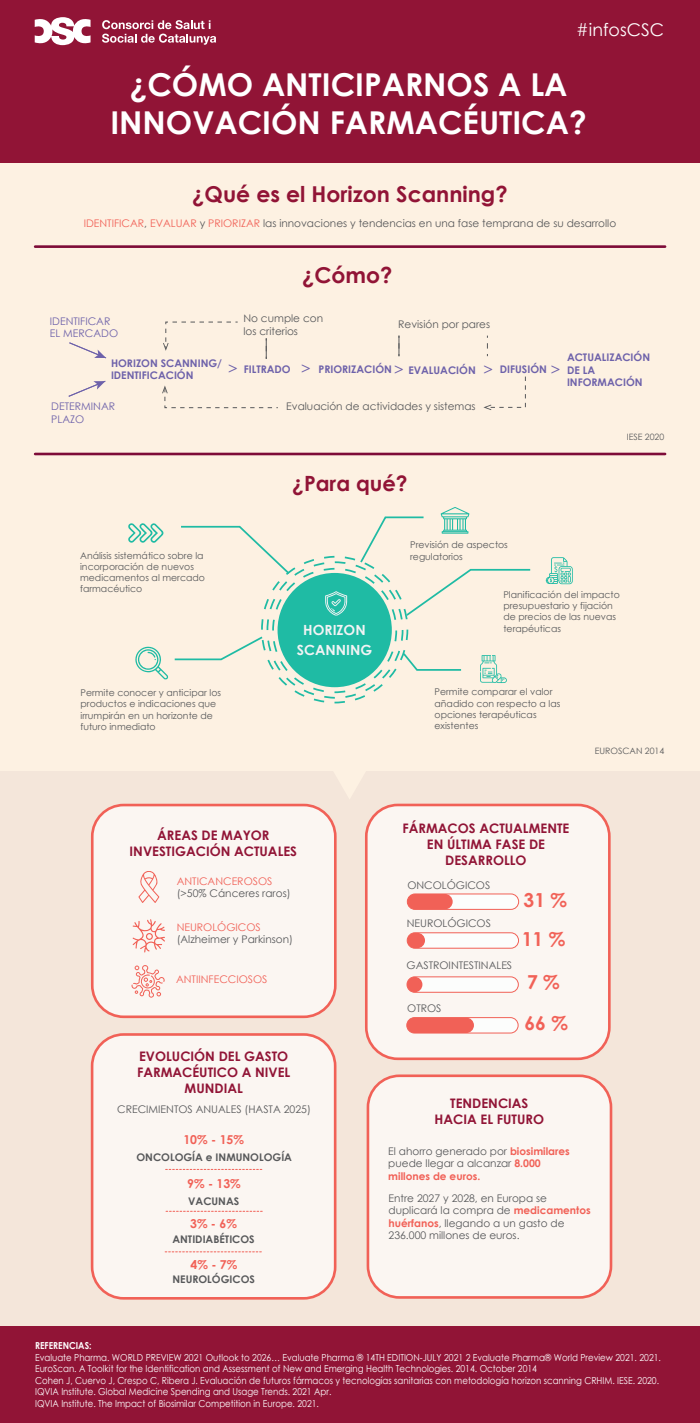
<style>
.page{position:relative;width:700px;height:1423px;background:#fff}
.page>*{position:absolute;margin:0;border:0;box-sizing:border-box;transform-origin:0 0}
.t1{font:700 31.5px/37.8px "Century Gothic";color:#fff;text-align:center}
.t2{font:700 21.88px "Century Gothic";color:#911436}
.t3{font:700 21px "Century Gothic";color:#911436}
.t4{font:700 19.25px/38.8px "Century Gothic";color:#f16157}
.t5{font:17.5px "Century Gothic";color:#fff}
.t6{font:700 14px/20.2px "Century Gothic";color:#f2f3f4;text-align:center}
.t7{font:700 13.12px/15.8px "Century Gothic";color:#911436;text-align:center}
.t8{font:700 12.25px "Century Gothic";color:#f16157}
.t9{font:10.5px/12.6px "Century Gothic";color:#57585a}
.t10{font:700 10.5px/12.6px "Century Gothic";color:#6d61aa}
.t11{font:700 10.5px "Century Gothic";color:#57585a}
.t12{font:10.5px "Century Gothic";color:#f16157}
.t13{font:10.5px/12.6px "Century Gothic";color:#6d61aa}
.t14{font:9.62px/11.5px "Century Gothic";color:#fff;scale:.9 1}
.t15{font:700 9.62px "Century Gothic";color:#fff;scale:.9 1}
.t16{font:9.36px/11.2px "Century Gothic";color:#57585a}
.t17{font:8.75px "Century Gothic";color:#57585a}
.s1{color:#f16157}
.s2{font-weight:400;font-size:15.75px}
.s3{font-weight:700;color:#f16157}
</style>
<div class="page">
<div style="left:0;top:768px;width:700px;height:655px;background:#f4e6da"></div>
<div style="left:92px;top:805px;width:243px;height:212px;background:#fbf6f2;border-radius:32px"></div>
<div style="left:366px;top:805px;width:243px;height:254px;background:#fbf6f2;border-radius:31px"></div>
<div style="left:0;top:0;width:700px;height:163px;background:#911436"></div>
<div style="left:0;top:163px;width:700px;height:607px;background:#fdf1e2"></div>
<svg style="left:35px;top:17px;width:56px;height:28px"></svg>
<svg style="left:102px;top:20px;width:114px;height:25px"></svg>
<div style="left:0;top:1327px;width:700px;height:96px;background:#911436"></div>
<svg style="left:316px;top:770px;width:68px;height:28px"></svg>
<svg style="left:546px;top:557px;width:27px;height:27px"></svg>
<svg style="left:128px;top:507px;width:403px;height:196px"></svg>
<svg style="left:69px;top:342px;width:37px;height:16px"></svg>
<svg style="left:68px;top:381px;width:37px;height:16px"></svg>
<svg style="left:163px;top:321px;width:75px;height:30px"></svg>
<svg style="left:266px;top:346px;width:1px;height:13px"></svg>
<svg style="left:399px;top:336px;width:1px;height:20px"></svg>
<svg style="left:483px;top:376px;width:43px;height:34px"></svg>
<svg style="left:162px;top:385px;width:116px;height:24px"></svg>
<svg style="left:138px;top:871px;width:21px;height:32px"></svg>
<svg style="left:133px;top:919px;width:32px;height:34px"></svg>
<svg style="left:131px;top:965px;width:34px;height:33px"></svg>
<div style="left:92px;top:1034px;width:243px;height:264px;background:#fbf6f2;border-radius:32px"></div>
<div style="left:368px;top:1076px;width:243px;height:221px;background:#fbf6f2;border-radius:32px"></div>
<div style="left:407px;top:894px;width:112px;height:15px;background:#fcfdfc;border-radius:8px"></div>
<div style="left:407px;top:893px;width:112px;height:17px;border:1px solid #f16157;border-radius:8px"></div>
<div style="left:407px;top:894px;width:46px;height:15px;background:#f16157;border-radius:8px"></div>
<div style="left:407px;top:933px;width:112px;height:15px;background:#fcfdfc;border-radius:8px"></div>
<div style="left:407px;top:932px;width:112px;height:17px;border:1px solid #f16157;border-radius:8px"></div>
<div style="left:407px;top:933px;width:18px;height:15px;background:#f16157;border-radius:8px"></div>
<div style="left:407px;top:977px;width:111px;height:15px;background:#fcfdfc;border-radius:8px"></div>
<div style="left:407px;top:976px;width:112px;height:17px;border:1px solid #f16157;border-radius:8px"></div>
<div style="left:407px;top:977px;width:15px;height:15px;background:#f16157;border-radius:8px"></div>
<div style="left:407px;top:1018px;width:111px;height:15px;background:#fcfdfc;border-radius:8px"></div>
<div style="left:406px;top:1017px;width:113px;height:16px;border:1px solid #f16157;border-radius:8px"></div>
<div style="left:407px;top:1018px;width:67px;height:15px;background:#f16157;border-radius:8px"></div>
<svg style="left:166px;top:1169px;width:96px;height:1px"></svg>
<svg style="left:166px;top:1211px;width:97px;height:1px"></svg>
<svg style="left:165px;top:1251px;width:97px;height:1px"></svg>
<hr style="left:35px;top:453px;width:630px;height:2px;background:#7e0c38">
<hr style="left:35px;top:245px;width:630px;height:3px;background:#7e0c38">
<div style="left:365px;top:804px;width:246px;height:256px;border:3px solid #f16157;border-radius:31px"></div>
<div style="left:91px;top:804px;width:246px;height:214px;border:3px solid #f16157;border-radius:32px"></div>
<div style="left:91px;top:1033px;width:245px;height:267px;border:3px solid #f16157;border-radius:32px"></div>
<div style="left:367px;top:1074px;width:245px;height:225px;border:3px solid #f16157;border-radius:32px"></div>
<h3 class="t5" style="left:576px;top:17px;width:89px">#infosCSC</h3>
<h1 class="t1" style="left:110px;top:64px;width:478px">¿CÓMO ANTICIPARNOS A LA<br>INNOVACIÓN FARMACÉUTICA?</h1>
<h2 class="t2" style="left:192px;top:178px;width:317px">¿Qué es el Horizon Scanning?</h2>
<p class="t9" style="left:84px;top:217px;width:534px"><span class="s1">IDENTIFICAR</span>, <span class="s1">EVALUAR</span> y <span class="s1">PRIORIZAR</span> las innovaciones y tendencias en una fase temprana de su desarrollo</p>
<h2 class="t2" style="left:302px;top:258px;width:92px">¿Cómo?</h2>
<p class="t9" style="left:243px;top:312px;width:81px">No cumple con los criterios</p>
<p class="t9" style="left:398px;top:318px;width:93px">Revisión por pares</p>
<p class="t10" style="left:228px;top:363px;width:334px"><span class="s2">&gt;</span> FILTRADO <span class="s2">&gt;</span> PRIORIZACIÓN <span class="s2">&gt;</span> EVALUACIÓN <span class="s2">&gt;</span> DIFUSIÓN <span class="s2">&gt;</span></p>
<p class="t9" style="left:286px;top:400px;width:191px">Evaluación de actividades y sistemas</p>
<p class="t13" style="left:50px;top:314px;width:70px">IDENTIFICAR<br>EL MERCADO</p>
<p class="t10" style="left:567px;top:351px;width:85px">ACTUALIZACIÓN<br>DE LA<br>INFORMACIÓN</p>
<p class="t10" style="left:111px;top:356px;width:113px">HORIZON SCANNING/<br>IDENTIFICACIÓN</p>
<p class="t13" style="left:51px;top:400px;width:65px">DETERMINAR<br>PLAZO</p>
<h3 class="t3" style="left:292px;top:468px;width:117px">¿Para qué?</h3>
<p class="t17" style="left:627px;top:431px;width:39px">IESE 2020</p>
<p class="t16" style="left:80px;top:550px;width:126px">Análisis sistemático sobre la incorporación de nuevos medicamentos al mercado farmacéutico</p>
<h3 class="t6" style="left:297px;top:619px;width:77px">HORIZON<br>SCANNING</h3>
<p class="t16" style="left:410px;top:539px;width:99px">Previsión de aspectos regulatorios</p>
<p class="t16" style="left:503px;top:589px;width:118px">Planificación del impacto presupuestario y fijación de precios de las nuevas terapéuticas</p>
<p class="t16" style="left:81px;top:687px;width:142px">Permite conocer y anticipar los productos e indicaciones que irrumpirán en un horizonte de futuro inmediato</p>
<p class="t16" style="left:435px;top:686px;width:127px">Permite comparar el valor añadido con respecto a las opciones terapéuticas existentes</p>
<h3 class="t7" style="left:130px;top:827px;width:169px">ÁREAS DE MAYOR<br>INVESTIGACIÓN ACTUALES</h3>
<p class="t12" style="left:177px;top:874px;width:97px">ANTICANCEROSOS</p>
<p class="t9" style="left:177px;top:887px;width:115px">(&gt;50% Cánceres raros)</p>
<p class="t12" style="left:177px;top:920px;width:86px">NEUROLÓGICOS</p>
<p class="t9" style="left:177px;top:933px;width:118px">(Alzheimer y Parkinson)</p>
<p class="t12" style="left:176px;top:971px;width:93px">ANTIINFECCIOSOS</p>
<h3 class="t7" style="left:137px;top:1048px;width:155px">EVOLUCIÓN DEL GASTO<br>FARMACÉUTICO A NIVEL<br>MUNDIAL</h3>
<p class="t9" style="left:117px;top:1103px;width:195px">CRECIMIENTOS ANUALES (HASTA 2025)</p>
<p class="t11" style="left:136px;top:1149px;width:157px">ONCOLOGÍA e INMUNOLOGÍA</p>
<p class="t11" style="left:188px;top:1193px;width:53px">VACUNAS</p>
<p class="t8" style="left:183px;top:1130px;width:62px">10% - 15%</p>
<p class="t8" style="left:187px;top:1174px;width:55px">9% - 13%</p>
<p class="t8" style="left:190px;top:1214px;width:48px">3% - 6%</p>
<p class="t11" style="left:172px;top:1231px;width:84px">ANTIDIABÉTICOS</p>
<p class="t8" style="left:191px;top:1255px;width:48px">4% - 7%</p>
<p class="t11" style="left:172px;top:1271px;width:84px">NEUROLÓGICOS</p>
<h3 class="t7" style="left:402px;top:820px;width:168px">FÁRMACOS ACTUALMENTE<br>EN ÚLTIMA FASE DE<br>DESARROLLO</h3>
<p class="t9" style="left:407px;top:878px;width:84px">ONCOLÓGICOS</p>
<p class="t9" style="left:407px;top:917px;width:86px">NEUROLÓGICOS</p>
<p class="t9" style="left:407px;top:959px;width:107px">GASTROINTESTINALES</p>
<p class="t9" style="left:407px;top:1002px;width:36px">OTROS</p>
<h3 class="t4" style="left:522px;top:880px;width:47px">31 %<br>11 %</h3>
<h3 class="t4" style="left:525px;top:960px;width:45px;line-height:41.4px">7 %<br>66 %</h3>
<p class="t17" style="left:595px;top:745px;width:71px">EUROSCAN 2014</p>
<h3 class="t7" style="left:435px;top:1095px;width:111px">TENDENCIAS<br>HACIA EL FUTURO</h3>
<p class="t9" style="left:388px;top:1144px;width:183px">El ahorro generado por <span class="s3">biosimilares </span>puede llegar a alcanzar <span class="s3">8.000 millones de euros.</span></p>
<p class="t9" style="left:389px;top:1191px;width:204px">Entre 2027 y 2028, en Europa se duplicará la compra de <span class="s3">medicamentos huérfanos</span>, llegando a un gasto de<br>236.000 millones de euros.</p>
<p class="t15" style="left:35px;top:1338px;width:64px">REFERENCIAS:</p>
<p class="t14" style="left:35px;top:1351px;width:697px">Evaluate Pharma. WORLD PREVIEW 2021 Outlook to 2026… Evaluate Pharma ® 14TH EDITION-JULY 2021 2 Evaluate Pharma® World Preview 2021. 2021.<br>EuroScan. A Toolkit for the Identification and Assessment of New and Emerging Health Technologies. 2014. October 2014<br>Cohen J, Cuervo J, Crespo C, Ribera J. Evaluación de futuros fármacos y tecnologías sanitarias con metodología horizon scanning CRHIM. IESE. 2020.<br>IQVIA Institute. Global Medicine Spending and Usage Trends. 2021 Apr.<br>IQVIA Institute. The Impact of Biosimilar Competition in Europe. 2021.</p>
</div>
